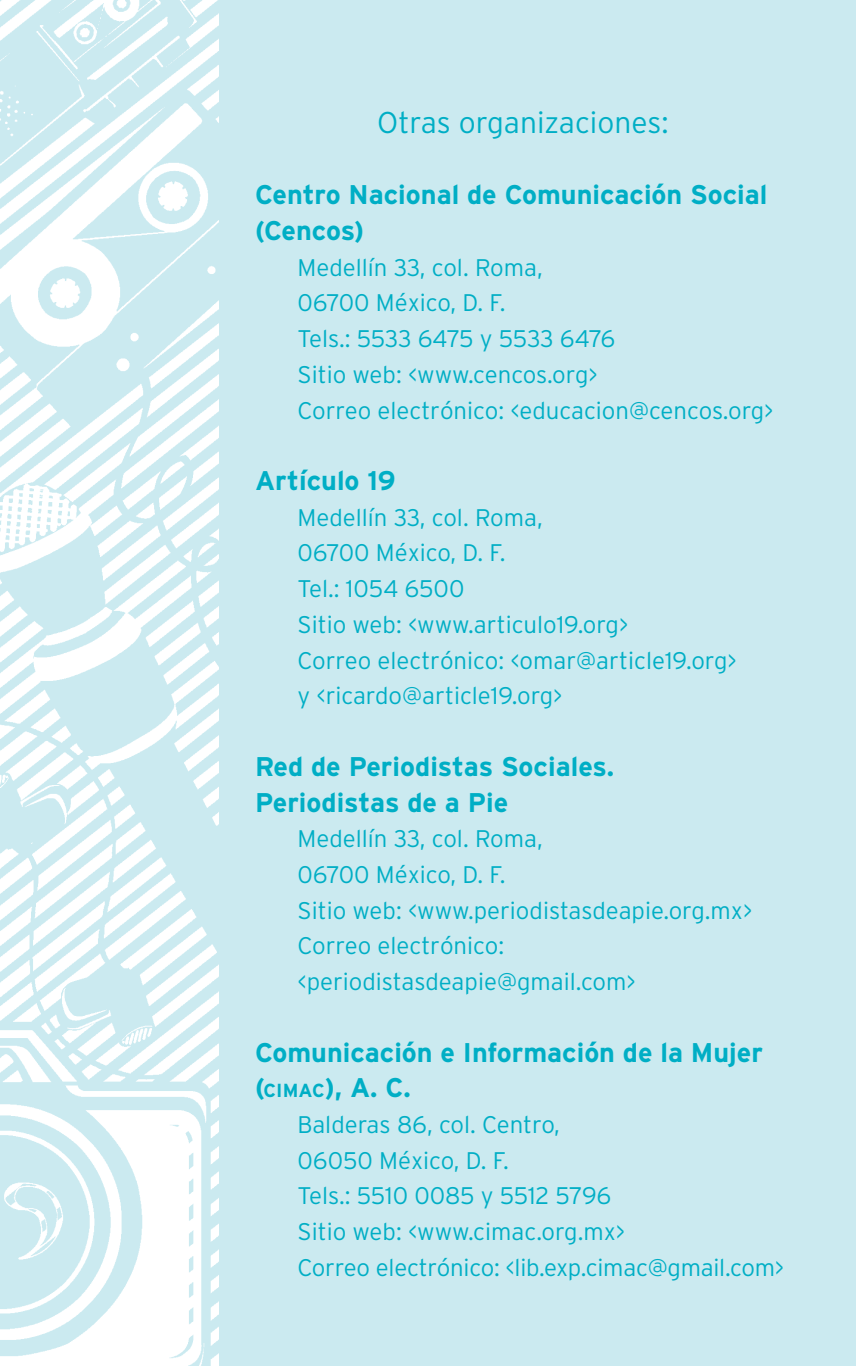
<style>
.page{position:relative;width:856px;height:1366px;background:#fff}
.page>*{position:absolute;margin:0;border:0;box-sizing:border-box;transform-origin:0 0}
.t1{font:300 30px "Interstate";color:#00aec5}
.t2{font:700 27px/35.7px "Interstate";color:#00aec5}
.t3{font:300 24px/35.7px "Interstate";color:#00aec5}
.s1{font-size:18.9px}
</style>
<div class="page">
<div style="left:0;top:0;width:856px;height:1365px;background:#cbeaf0"></div>
<img style="left:0;top:0;width:218px;height:1365px">
<p class="t1" style="left:377px;top:105px;width:293px">Otras organizaciones:</p>
<p class="t2" style="left:255px;top:177px;width:514px">Centro Nacional de Comunicación Social (Cencos)</p>
<p class="t3" style="left:297px;top:249px;width:477px">Medellín 33, col. Roma,<br>06700 México, D. F.<br>Tels.: 5533 6475 y 5533 6476<br>Sitio web: &lt;www.cencos.org&gt;<br>Correo electrónico: &lt;educacion@cencos.org&gt;</p>
<p class="t2" style="left:255px;top:462px;width:142px">Artículo 19</p>
<p class="t3" style="left:297px;top:499px;width:441px">Medellín 33, col. Roma,<br>06700 México, D. F.<br>Tel.: 1054 6500<br>Sitio web: &lt;www.articulo19.org&gt;<br>Correo electrónico: &lt;omar@article19.org&gt; y &lt;ricardo@article19.org&gt;</p>
<p class="t2" style="left:255px;top:748px;width:361px">Red de Periodistas Sociales.<br>Periodistas de a Pie</p>
<p class="t3" style="left:297px;top:820px;width:456px">Medellín 33, col. Roma,<br>06700 México, D. F.<br>Sitio web: &lt;www.periodistasdeapie.org.mx&gt;<br>Correo electrónico: &lt;periodistasdeapie@gmail.com&gt;</p>
<p class="t2" style="left:255px;top:1033px;width:509px">Comunicación e I nformación de la M ujer (<span class="s1">CIMAC</span>), A. C.</p>
<p class="t3" style="left:297px;top:1106px;width:488px">Balderas 86, col. Centro,<br>06050 México, D. F.<br>Tels.: 5510 0085 y 5512 5796<br>Sitio web: &lt;www.cimac.org.mx&gt;<br>Correo electrónico: &lt;lib.exp.cimac@gmail.com&gt;</p>
</div>
